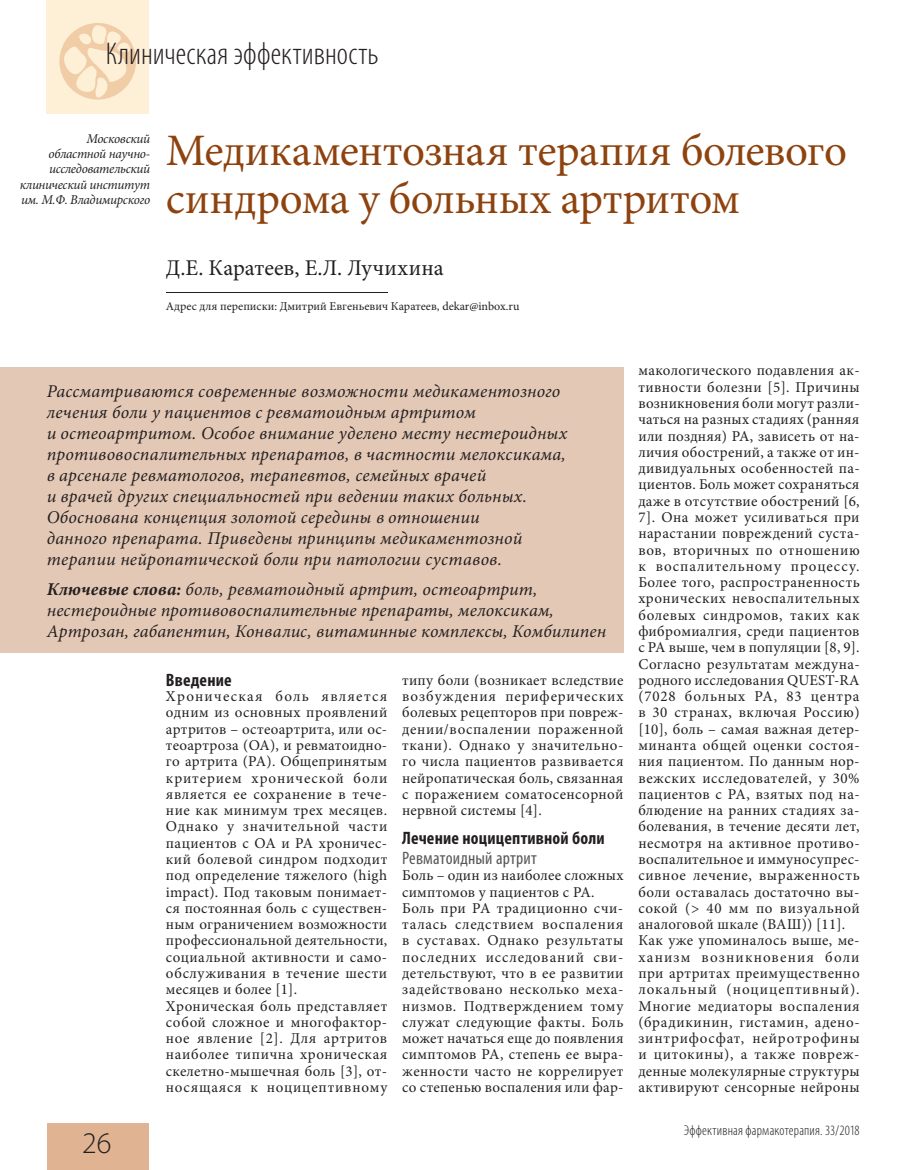
<style>
.page{position:relative;width:915px;height:1170px;background:#fff}
.page>*{position:absolute;margin:0;border:0;box-sizing:border-box;transform-origin:0 0}
.t1{font:45px/48px "Minion Pro";letter-spacing:-.01em;color:#8e430f}
.t2{font:300 condensed 31.5px "Myriad Pro";letter-spacing:.01em;color:#231f20}
.t3{font:300 30px "Myriad Pro";color:#231f20}
.t4{font:22.5px "Minion Pro";letter-spacing:.005em;color:#231f20}
.t5{font:italic 18px/21px "Minion Pro";letter-spacing:.01em;color:#231f20}
.t6{font:700 condensed 18px "Myriad Pro";letter-spacing:.01em;color:#231f20}
.t7{font:condensed 18px "Myriad Pro";letter-spacing:.01em;color:#57585a}
.t8{font:15px/16.4px "Minion Pro";letter-spacing:.03em;color:#231f20}
.t9{font:300 condensed 14.25px "Myriad Pro";letter-spacing:.015em;color:#231f20}
.t10{font:italic 13.5px/15px "Minion Pro";letter-spacing:-.02em;color:#231f20;text-align:right}
.t11{font:12px "Minion Pro";color:#231f20}
.s1{font-weight:700}
</style>
<div class="page">
<div style="left:47px;top:0;width:102px;height:113px;background:#fef0d6"></div>
<div style="left:59px;top:23px;width:77px;height:76px;background:#f0cca7;border-radius:50%"></div>
<svg style="left:63px;top:24px;width:69px;height:75px"></svg>
<div style="left:47px;top:1123px;width:101px;height:46px;background:#e0b493"></div>
<hr style="left:166px;top:293px;width:221px;height:1px;background:#231f20">
<div style="left:0;top:367px;width:623px;height:286px;background:#e3c8b5"></div>
<h2 class="t2" style="left:106px;top:35px;width:274px">Клиническая эффективность</h2>
<p class="t10" style="left:20px;top:132px;width:132px">Московский<br>областной научно&shy;исследовательский клинический институт им. М.Ф. Владимирского</p>
<h1 class="t1" style="left:166px;top:127px;width:682px">Медикаментозная терапия болевого синдрома у больных артритом</h1>
<h3 class="t4" style="left:166px;top:253px;width:279px">Д.Е. Каратеев, Е.Л. Лучихина</h3>
<p class="t11" style="left:166px;top:298px;width:355px">Адрес для переписки: Дмитрий Евгеньевич Каратеев, dekar@inbox.ru</p>
<p class="t5" style="left:47px;top:381px;width:521px">Рассматриваются современные возможности медикаментозного лечения боли у пациентов с ревматоидным артритом<br>и остеоартритом. Особое внимание уделено месту нестероидных противовоспалительных препаратов, в частности мелоксикама, в арсенале ревматологов, терапевтов, семейных врачей<br>и врачей других специальностей при ведении таких больных.<br>Обоснована концепция золотой середины в отношении<br>данного препарата. Приведены принципы медикаментозной терапии нейропатической боли при патологии суставов.</p>
<p class="t5" style="left:47px;top:578px;width:561px"><span class="s1">Ключевые слова:</span> боль, ревматоидный артрит, остеоартрит, нестероидные противовоспалительные препараты, мелоксикам,<br>Артрозан, габапентин, Конвалис, витаминные комплексы, Комбилипен</p>
<h3 class="t3" style="left:82px;top:1125px;width:31px">26</h3>
<p class="t6" style="left:166px;top:668px;width:67px">Введение</p>
<p class="t8" style="left:166px;top:688px;width:223px">Хроническая боль является одним из основных проявлений артритов – остеоартрита, или ос&shy;теоартроза (ОА), и ревматоидно&shy;го артрита (РА). Общепринятым критерием хронической боли является ее сохранение в тече&shy;ние как минимум трех месяцев.<br>Однако у значительной части пациентов с ОА и РА хроничес&shy;кий болевой синдром подходит под определение тяжелого (high impact). Под таковым понимает&shy;ся постоянная боль с существен&shy;ным ограничением возможности профессиональной деятельности, социальной активности и само&shy;обслуживания в течение шести месяцев и более [1].<br>Хроническая боль представляет собой сложное и многофактор&shy;ное явление [2]. Для артритов наиболее типична хроническая скелетно-мышечная боль [3], от&shy;носящаяся к ноцицептивному</p>
<p class="t8" style="left:402px;top:672px;width:223px;text-align:justify">типу боли (возникает вследствие возбуждения периферических болевых рецепторов при повреж&shy;дении/воспалении пораженной ткани). Однако у значительно&shy;го числа пациентов развивается нейропатическая боль, связанная с поражением соматосенсорной нервной системы [4].</p>
<p class="t6" style="left:402px;top:826px;width:204px">Лечение ноцицептивной боли</p>
<p class="t7" style="left:402px;top:847px;width:136px">Ревматоидный артрит</p>
<p class="t8" style="left:402px;top:867px;width:223px">Боль – один из наиболее сложных симптомов у пациентов с РА.<br>Боль при РА традиционно счи&shy;талась следствием воспаления в суставах. Однако результаты последних исследований сви&shy;детельствуют, что в ее развитии задействовано несколько меха&shy;низмов. Подтверждением тому служат следующие факты. Боль может начаться еще до появления симптомов РА, степень ее выра&shy;женности часто не коррелирует со степенью воспаления или фар-</p>
<p class="t8" style="left:638px;top:362px;width:223px">макологического подавления ак&shy;тивности болезни [5]. Причины возникновения боли могут разли&shy;чаться на разных стадиях (ранняя или поздняя) РА, зависеть от на&shy;личия обострений, а также от ин&shy;дивидуальных особенностей па&shy;циентов. Боль может сохраняться даже в отсутствие обострений [6,<br>7]. Она может усиливаться при нарастании повреждений суста&shy;вов, вторичных по отношению к воспалительному процессу.<br>Более того, распространенность хронических невоспалительных болевых синдромов, таких как фибромиалгия, среди пациентов с РА выше, чем в популяции [8, 9].<br>Согласно результатам междуна&shy;родного исследования QUEST-RA (7028 больных РА, 83 центра в 30 странах, включая Россию) [10], боль – самая важная детер&shy;минанта общей оценки состоя&shy;ния пациентом. По данным нор&shy;вежских исследователей, у 30% пациентов с РА, взятых под на&shy;блюдение на ранних стадиях за&shy;болевания, в течение десяти лет, несмотря на активное противо&shy;воспалительное и иммуносупрес&shy;сивное лечение, выраженность боли оставалась достаточно вы&shy;сокой (&gt; 40 мм по визуальной аналоговой шкале (ВАШ)) [11].<br>Как уже упоминалось выше, ме&shy;ханизм возникновения боли при артритах преимущественно локальный (ноцицептивный).<br>Многие медиаторы воспаления (брадикинин, гистамин, адено&shy;зинтрифосфат, нейротрофины и цитокины), а также повреж&shy;денные молекулярные структуры активируют сенсорные нейроны</p>
<p class="t9" style="left:683px;top:1121px;width:177px">Эффективная фармакотерапия. 33/2018</p>
</div>
